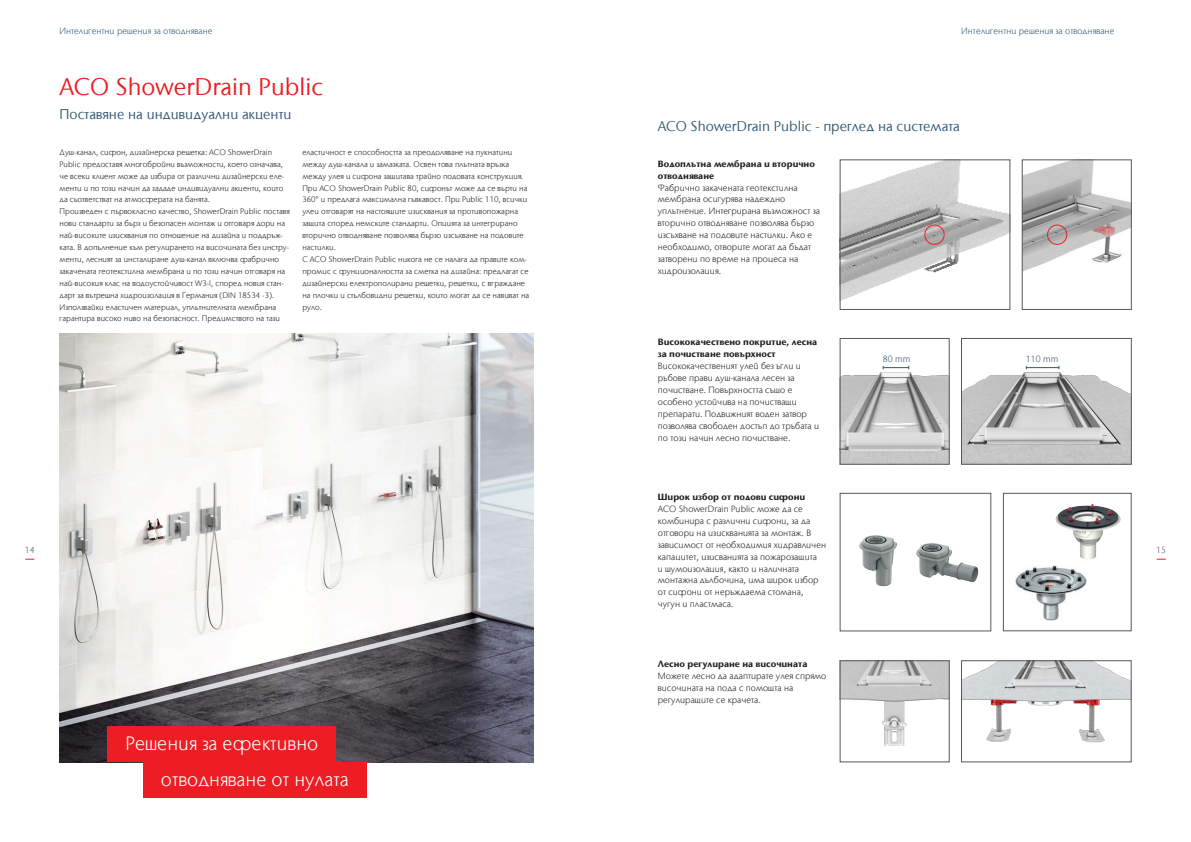
<style>
.page{position:relative;width:1191px;height:842px;background:#fff}
.page>*{position:absolute;margin:0;border:0;box-sizing:border-box;transform-origin:0 0}
.Heading{font:24px "Stone Sans IIITC Com";letter-spacing:.005em;color:#ee1d23}
.Cluster_Inside_pages{font:300 19.3px "Stone Sans IIITC Com";letter-spacing:.005em;color:#fff}
.Intermediate_heading{font:14px "Stone Sans IIITC Com";letter-spacing:.005em;color:#335875}
.Body_copy{font:300 9px/11.9px "Stone Sans IIITC Com";letter-spacing:.005em;color:#231f20}
.Subheadline{font:300 9px/11.9px "Stone Sans IIITC Com";letter-spacing:.005em;color:#231f20}
.Rubrication{font:300 9px "Stone Sans IIITC Com";letter-spacing:.005em;color:#335875}
.Subheadline-2{font:700 9px/11.9px "Stone Sans IIITC Com";letter-spacing:.005em;color:#231f20}
.Body_copy-2{font:700 9px "Stone Sans IIITC Com";letter-spacing:.005em;color:#231f20}
.Body_copy-3{font:300 9px "Stone Sans IIITC Com";letter-spacing:.005em;color:#335875}
.Page_number{font:300 9px "Stone Sans IIITC Com";color:#57585a}
.Body_copy-4{font:300 8px/11.9px "Stone Sans IIITC Com";letter-spacing:.005em;color:#231f20}
.s1{font-weight:700}
</style>
<div class="page">
<img style="left:60px;top:333px;width:473px;height:429px">
<img style="left:859px;top:535px;width:38px;height:52px">
<img style="left:842px;top:162px;width:166px;height:138px">
<div style="left:840px;top:160px;width:170px;height:150px;border:1px solid #57585a"></div>
<img style="left:963px;top:663px;width:166px;height:80px">
<img style="left:842px;top:366px;width:105px;height:96px">
<div style="left:840px;top:338px;width:109px;height:126px;border:1px solid #57585a"></div>
<img style="left:842px;top:663px;width:105px;height:83px">
<div style="left:840px;top:493px;width:151px;height:138px;border:1px solid #57585a"></div>
<div style="left:1003px;top:493px;width:128px;height:138px;border:1px solid #57585a"></div>
<img style="left:916px;top:543px;width:62px;height:39px">
<img style="left:1015px;top:565px;width:71px;height:56px">
<div style="left:924px;top:225px;width:20px;height:20px;border:1px solid #ee1d23;border-radius:50%"></div>
<svg style="left:882px;top:366px;width:27px;height:3px"></svg>
<img style="left:1055px;top:503px;width:65px;height:56px">
<div style="left:143px;top:762px;width:224px;height:36px;background:#ee1d23"></div>
<div style="left:107px;top:726px;width:229px;height:36px;background:#ee1d23"></div>
<img style="left:963px;top:365px;width:166px;height:97px">
<div style="left:961px;top:338px;width:170px;height:126px;border:1px solid #57585a"></div>
<hr style="left:1026px;top:367px;width:33px;height:1px;background:#335875">
<img style="left:1024px;top:162px;width:105px;height:109px">
<div style="left:1022px;top:160px;width:109px;height:150px;border:1px solid #57585a"></div>
<div style="left:1047px;top:225px;width:20px;height:20px;border:1px solid #ee1d23;border-radius:50%"></div>
<p class="Rubrication" style="left:59px;top:26px;width:155px">Интелигентни решения за отводняване</p>
<p class="Rubrication" style="left:961px;top:26px;width:155px">Интелигентни решения за отводняване</p>
<p class="Heading" style="left:60px;top:72px;width:265px">ACO ShowerDrain Public</p>
<p class="Intermediate_heading" style="left:60px;top:105px;width:233px">Поставяне на индивидуални акценти</p>
<p class="Body_copy-4" style="left:60px;top:146px;width:226px">Душ-канал, сифон, дизайнерска решетка: ACO ShowerDrain Public предоставя многобройни възможности, което означава, че всеки клиент може да избира от различни дизайнерски еле&shy;менти и по този начин да зададе индивидуални акценти, които да съответстват на атмосферата на банята.</p>
<p class="Body_copy-4" style="left:60px;top:205px;width:232px">Произведен с първокласно качество, ShowerDrain Public поставя нови стандарти за бърз и безопасен монтаж и отговаря дори на най-високите изисквания по отношение на дизайна и поддръж&shy;ката. В допълнение към регулирането на височината без инстру&shy;менти, лесният за инсталиране душ-канал включва фабрично закачената геотекстилна мембрана и по този начин отговаря на най-високия клас на водоустойчивост W3-I, според новия стан&shy;дарт за вътрешна хидроизолация в Германия (DIN 18534 -3).</p>
<p class="Body_copy-4" style="left:60px;top:301px;width:222px">Използвайки еластичен материал, уплътнителната мембрана гарантира високо ниво на безопасност. Предимството на тази</p>
<p class="Body_copy-4" style="left:302px;top:146px;width:226px">еластичност е способността за преодоляване на пукнатини между душ-канала и замазката. Освен това плътната връзка между улея и сифона защитава трайно подовата конструкция.<br>При ACO ShowerDrain Public 80, сифонът може да се върти на 360° и предлага максимална гъвкавост. При Public 110, всички улеи отговарят на настоящите изисквания за противопожарна защита според немските стандарти. Опцията за интегрирано вторично отводняване позволява бързо изсъхване на подовите настилки.</p>
<p class="Body_copy-4" style="left:302px;top:253px;width:228px">С ACO ShowerDrain Рublic никога не се налага да правите ком&shy;промис с фунционалността за сметка на дизайна: предлагат се дизайнерски електрополирани решетки, решетки, с вграждане на плочки и стълбовидни решетки, които могат да се навиват на руло.</p>
<p class="Intermediate_heading" style="left:658px;top:117px;width:303px">ACO ShowerDrain Public - преглед на системата</p>
<p class="Subheadline-2" style="left:658px;top:157px;width:158px">Водоплътна мембрана и вторично отводняване</p>
<p class="Body_copy" style="left:658px;top:181px;width:164px">Фабрично закачената геотекстилна мембрана осигурява надеждно уплътнение. Интегрирана възможност за вторично отводняване позволява бързо изсъхване на подовите настилки. Ако е необходимо, отворите могат да бъдат затворени по време на процеса на хидроизолация.</p>
<p class="Subheadline" style="left:658px;top:336px;width:163px"><span class="s1">Висококачествено покритие, лесна за почистване повърхност </span>Висококачественият улей без ъгли и ръбове прави душ-канала лесен за почистване. Повърхността също е особено устойчива на почистващи препарати. Подвижният воден затвор позволява свободен достъп до тръбата и по този начин лесно почистване.</p>
<p class="Body_copy-3" style="left:882px;top:353px;width:29px">80 mm</p>
<p class="Body_copy-3" style="left:1026px;top:354px;width:34px">110 mm</p>
<p class="Subheadline-2" style="left:658px;top:491px;width:149px">Широк избор от подови сифони</p>
<p class="Body_copy" style="left:658px;top:503px;width:170px">ACO ShowerDrain Public може да се комбинира с различни сифони, за да отговори на изискванията за монтаж. В зависимост от необходимия хидравличен капацитет, изисванията за пожарозащита<br>и шумоизолация, както и наличната монтажна дълбочина, има широк избор от сифони от неръждаема стомана, чугун и пластмаса.</p>
<p class="Page_number" style="left:25px;top:544px;width:11px">14</p>
<p class="Page_number" style="left:1156px;top:544px;width:11px">15</p>
<p class="Cluster_Inside_pages" style="left:125px;top:732px;width:194px">Решения за ефективно</p>
<p class="Cluster_Inside_pages" style="left:161px;top:767px;width:189px">отводняване от нулата</p>
<p class="Body_copy-2" style="left:658px;top:658px;width:151px">Лесно регулиране на височината</p>
<p class="Body_copy" style="left:658px;top:669px;width:170px">Можете лесно да адаптирате улея спрямо височината на пода с помощта на регулиращите се крачета.</p>
</div>
